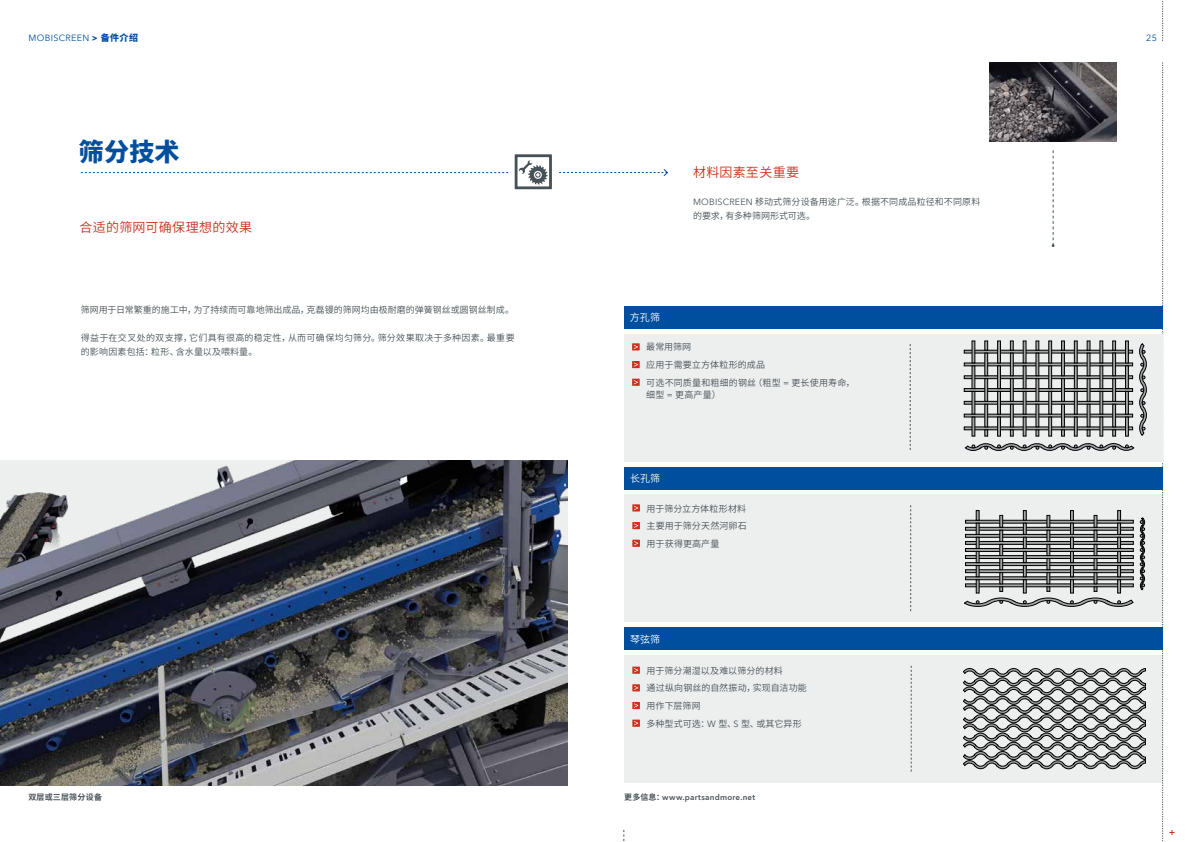
<style>
.page{position:relative;width:1191px;height:842px;background:#fff}
.page>*{position:absolute;margin:0;border:0;box-sizing:border-box;transform-origin:0 0}
.t1{font:800 25px "Source Han Sans CN";color:#004f9f}
.t2{font:13px "Source Han Sans CN";letter-spacing:.02em;color:#cb2f1d}
.t3{font:10px "Source Han Sans CN";letter-spacing:.01em;color:#fff}
.t4{font:9px/17.7px "Source Han Sans CN";letter-spacing:.015em;color:#475258}
.t5{font:9px "Avenir Next LT Pro";letter-spacing:.035em;color:#004f9f}
.t6{font:600 8px "Avenir Next LT Pro";letter-spacing:.03em;color:#475258}
.t7{font:700 8px "Source Han Sans CN";letter-spacing:.025em;color:#475258}
.s1{font-weight:700}
.s2{font-family:"Source Han Sans CN";font-weight:800}
.s3{font-family:"Avenir Next LT Pro"}
.s4{font-family:"Source Han Sans CN";font-weight:700}
</style>
<div class="page">
<div style="left:624px;top:655px;width:538px;height:127px;background:#edeeee"></div>
<div style="left:624px;top:494px;width:538px;height:128px;background:#edeeee"></div>
<svg style="left:81px;top:172px;width:427px;height:1px"></svg>
<svg style="left:514px;top:154px;width:38px;height:35px"></svg>
<img style="left:0;top:461px;width:567px;height:324px">
<svg style="left:559px;top:169px;width:109px;height:7px"></svg>
<svg style="left:1162px;top:1px;width:1px;height:40px"></svg>
<svg style="left:1162px;top:62px;width:1px;height:779px"></svg>
<svg style="left:1169px;top:830px;width:5px;height:5px"></svg>
<svg style="left:1051px;top:150px;width:3px;height:97px"></svg>
<img style="left:990px;top:62px;width:126px;height:80px">
<div style="left:623px;top:334px;width:539px;height:127px;background:#edeeee"></div>
<div style="left:964px;top:427px;width:168px;height:3px;border:1px solid #000"></div>
<div style="left:964px;top:401px;width:168px;height:3px;border:1px solid #000"></div>
<div style="left:964px;top:376px;width:168px;height:3px;border:1px solid #000"></div>
<div style="left:964px;top:350px;width:168px;height:3px;border:1px solid #000"></div>
<div style="left:964px;top:363px;width:168px;height:3px;border:1px solid #000"></div>
<div style="left:964px;top:388px;width:168px;height:4px;border:1px solid #000"></div>
<div style="left:964px;top:414px;width:168px;height:3px;border:1px solid #000"></div>
<svg style="left:970px;top:388px;width:6px;height:4px"></svg>
<svg style="left:971px;top:417px;width:4px;height:19px"></svg>
<svg style="left:971px;top:391px;width:4px;height:23px"></svg>
<svg style="left:971px;top:366px;width:4px;height:23px"></svg>
<svg style="left:971px;top:341px;width:4px;height:22px"></svg>
<svg style="left:984px;top:430px;width:4px;height:6px"></svg>
<svg style="left:984px;top:404px;width:4px;height:23px"></svg>
<div style="left:984px;top:378px;width:4px;height:24px;border:1px solid #000"></div>
<svg style="left:984px;top:353px;width:4px;height:23px"></svg>
<svg style="left:984px;top:341px;width:4px;height:9px"></svg>
<svg style="left:996px;top:388px;width:6px;height:4px"></svg>
<div style="left:997px;top:417px;width:3px;height:19px;background:#b2b2b2;border:1px solid #000"></div>
<div style="left:997px;top:391px;width:3px;height:23px;background:#b2b2b2;border:1px solid #000"></div>
<div style="left:997px;top:366px;width:3px;height:23px;background:#b2b2b2;border:1px solid #000"></div>
<div style="left:997px;top:341px;width:3px;height:22px;background:#b2b2b2;border:1px solid #000"></div>
<svg style="left:1010px;top:430px;width:3px;height:6px"></svg>
<div style="left:1010px;top:404px;width:3px;height:23px;background:#b2b2b2;border:1px solid #000"></div>
<div style="left:1010px;top:378px;width:3px;height:24px;border:1px solid #000"></div>
<div style="left:1010px;top:353px;width:3px;height:23px;background:#b2b2b2;border:1px solid #000"></div>
<svg style="left:1010px;top:341px;width:3px;height:9px"></svg>
<svg style="left:1021px;top:388px;width:6px;height:4px"></svg>
<div style="left:1023px;top:417px;width:3px;height:19px;background:#b2b2b2;border:1px solid #000"></div>
<div style="left:1023px;top:391px;width:3px;height:23px;background:#b2b2b2;border:1px solid #000"></div>
<div style="left:1023px;top:366px;width:3px;height:23px;background:#b2b2b2;border:1px solid #000"></div>
<div style="left:1023px;top:341px;width:3px;height:22px;background:#b2b2b2;border:1px solid #000"></div>
<svg style="left:1035px;top:430px;width:4px;height:6px"></svg>
<svg style="left:1035px;top:404px;width:4px;height:23px"></svg>
<div style="left:1035px;top:378px;width:4px;height:24px;border:1px solid #000"></div>
<svg style="left:1035px;top:353px;width:4px;height:23px"></svg>
<svg style="left:1035px;top:341px;width:4px;height:9px"></svg>
<svg style="left:1047px;top:388px;width:6px;height:4px"></svg>
<div style="left:1048px;top:417px;width:3px;height:19px;background:#b2b2b2;border:1px solid #000"></div>
<div style="left:1048px;top:391px;width:3px;height:23px;background:#b2b2b2;border:1px solid #000"></div>
<div style="left:1048px;top:366px;width:3px;height:23px;background:#b2b2b2;border:1px solid #000"></div>
<div style="left:1048px;top:341px;width:3px;height:22px;background:#b2b2b2;border:1px solid #000"></div>
<svg style="left:1061px;top:430px;width:3px;height:6px"></svg>
<div style="left:1061px;top:404px;width:3px;height:23px;background:#b2b2b2;border:1px solid #000"></div>
<div style="left:1061px;top:378px;width:3px;height:24px;border:1px solid #000"></div>
<div style="left:1061px;top:353px;width:3px;height:23px;background:#b2b2b2;border:1px solid #000"></div>
<svg style="left:1061px;top:341px;width:3px;height:9px"></svg>
<svg style="left:1072px;top:388px;width:6px;height:4px"></svg>
<div style="left:1074px;top:417px;width:3px;height:19px;background:#b2b2b2;border:1px solid #000"></div>
<div style="left:1074px;top:391px;width:3px;height:23px;background:#b2b2b2;border:1px solid #000"></div>
<div style="left:1074px;top:366px;width:3px;height:23px;background:#b2b2b2;border:1px solid #000"></div>
<div style="left:1074px;top:341px;width:3px;height:22px;background:#b2b2b2;border:1px solid #000"></div>
<svg style="left:1087px;top:430px;width:3px;height:6px"></svg>
<hr style="left:1087px;top:404px;width:3px;height:23px;background:#b2b2b2">
<div style="left:1087px;top:378px;width:3px;height:24px;border:1px solid #000"></div>
<hr style="left:1087px;top:353px;width:3px;height:23px;background:#b2b2b2">
<svg style="left:1087px;top:341px;width:3px;height:9px"></svg>
<svg style="left:1098px;top:388px;width:6px;height:4px"></svg>
<svg style="left:1099px;top:417px;width:4px;height:19px"></svg>
<svg style="left:1099px;top:391px;width:4px;height:23px"></svg>
<svg style="left:1099px;top:366px;width:4px;height:23px"></svg>
<svg style="left:1099px;top:341px;width:4px;height:22px"></svg>
<svg style="left:1112px;top:430px;width:3px;height:6px"></svg>
<div style="left:1112px;top:404px;width:3px;height:23px;background:#b2b2b2;border:1px solid #000"></div>
<div style="left:1112px;top:378px;width:3px;height:24px;border:1px solid #000"></div>
<div style="left:1112px;top:353px;width:3px;height:23px;background:#b2b2b2;border:1px solid #000"></div>
<svg style="left:1112px;top:341px;width:3px;height:9px"></svg>
<svg style="left:1124px;top:388px;width:6px;height:4px"></svg>
<div style="left:1125px;top:417px;width:3px;height:19px;background:#b2b2b2;border:1px solid #000"></div>
<div style="left:1125px;top:391px;width:3px;height:23px;background:#b2b2b2;border:1px solid #000"></div>
<div style="left:1125px;top:366px;width:3px;height:23px;background:#b2b2b2;border:1px solid #000"></div>
<div style="left:1125px;top:341px;width:3px;height:22px;background:#b2b2b2;border:1px solid #000"></div>
<svg style="left:964px;top:443px;width:170px;height:7px"></svg>
<svg style="left:1139px;top:343px;width:7px;height:93px"></svg>
<svg style="left:632px;top:343px;width:7px;height:7px"></svg>
<svg style="left:634px;top:345px;width:4px;height:4px"></svg>
<svg style="left:632px;top:361px;width:7px;height:7px"></svg>
<svg style="left:634px;top:362px;width:4px;height:5px"></svg>
<svg style="left:632px;top:379px;width:7px;height:7px"></svg>
<svg style="left:634px;top:380px;width:4px;height:4px"></svg>
<svg style="left:632px;top:667px;width:8px;height:7px"></svg>
<svg style="left:632px;top:684px;width:8px;height:7px"></svg>
<div style="left:632px;top:702px;width:8px;height:7px;background:#cb2f1d"></div>
<svg style="left:634px;top:703px;width:4px;height:5px"></svg>
<svg style="left:632px;top:720px;width:8px;height:7px"></svg>
<div style="left:623px;top:306px;width:539px;height:22px;background:#004f9f"></div>
<div style="left:624px;top:628px;width:538px;height:22px;background:#004f9f"></div>
<svg style="left:632px;top:504px;width:8px;height:7px"></svg>
<svg style="left:634px;top:506px;width:4px;height:4px"></svg>
<div style="left:632px;top:522px;width:8px;height:7px;background:#cb2f1d"></div>
<svg style="left:634px;top:523px;width:4px;height:5px"></svg>
<svg style="left:632px;top:540px;width:8px;height:7px"></svg>
<div style="left:624px;top:467px;width:538px;height:22px;background:#004f9f"></div>
<svg style="left:964px;top:510px;width:169px;height:97px"></svg>
<svg style="left:1139px;top:517px;width:6px;height:73px"></svg>
<svg style="left:963px;top:668px;width:182px;height:101px"></svg>
<svg style="left:910px;top:344px;width:1px;height:106px"></svg>
<svg style="left:910px;top:505px;width:1px;height:106px"></svg>
<svg style="left:911px;top:666px;width:1px;height:105px"></svg>
<p class="t5" style="left:28px;top:32px;width:111px">MOBISCREEN <span class="s1">&gt;</span> <span class="s2">备件介绍</span></p>
<h1 class="t1" style="left:79px;top:137px;width:102px">筛分技术</h1>
<h2 class="t2" style="left:79px;top:220px;width:174px">合适的筛网可确保理想的效果</h2>
<p class="t4" style="left:81px;top:301px;width:435px">筛网用于日常繁重的施工中，为了持续而可靠地筛出成品，克磊镘的筛网均由极耐磨的弹簧钢丝或圆钢丝制成。</p>
<p class="t4" style="left:81px;top:331px;width:435px;line-height:14px">得益于在交叉处的双支撑，它们具有很高的稳定性，从而可确保均匀筛分。筛分效果取决于多种因素。最重要的影响因素包括：粒形、含水量以及喂料量。</p>
<h2 class="t2" style="left:693px;top:165px;width:107px">材料因素至关重要</h2>
<p class="t4" style="left:693px;top:195px;width:289px;line-height:14px"><span class="s3">MOBISCREEN</span> 移动式筛分设备用途广泛。根据不同成品粒径和不同原料的要求，有多种筛网形式可选。</p>
<p class="t3" style="left:630px;top:312px;width:32px">方孔筛</p>
<p class="t4" style="left:646px;top:338px;width:210px">最常用筛网<br>应用于需要立方体粒形的成品<br>可选不同质量和粗细的钢丝（粗型 <span class="s3">=</span> 更长使用寿命，</p>
<p class="t4" style="left:646px;top:386px;width:76px">细型 <span class="s3">=</span> 更高产量）</p>
<p class="t3" style="left:630px;top:473px;width:32px">长孔筛</p>
<p class="t4" style="left:646px;top:500px;width:102px;text-align:justify">用于筛分立方体粒形材料主要用于筛分天然河卵石用于获得更高产量</p>
<p class="t3" style="left:630px;top:633px;width:32px">琴弦筛</p>
<p class="t4" style="left:646px;top:662px;width:162px">用于筛分潮湿以及难以筛分的材料<br>通过纵向钢丝的自然振动，实现自洁功能用作下层筛网<br>多种型式可选：<span class="s3">W</span> 型、<span class="s3">S</span> 型、或其它异形</p>
<p class="t7" style="left:28px;top:792px;width:75px">双层或三层筛分设备</p>
<p class="t6" style="left:624px;top:792px;width:133px"><span class="s4">更多信息：</span>www.partsandmore.net</p>
<p class="t5" style="left:1146px;top:32px;width:12px">25</p>
</div>
